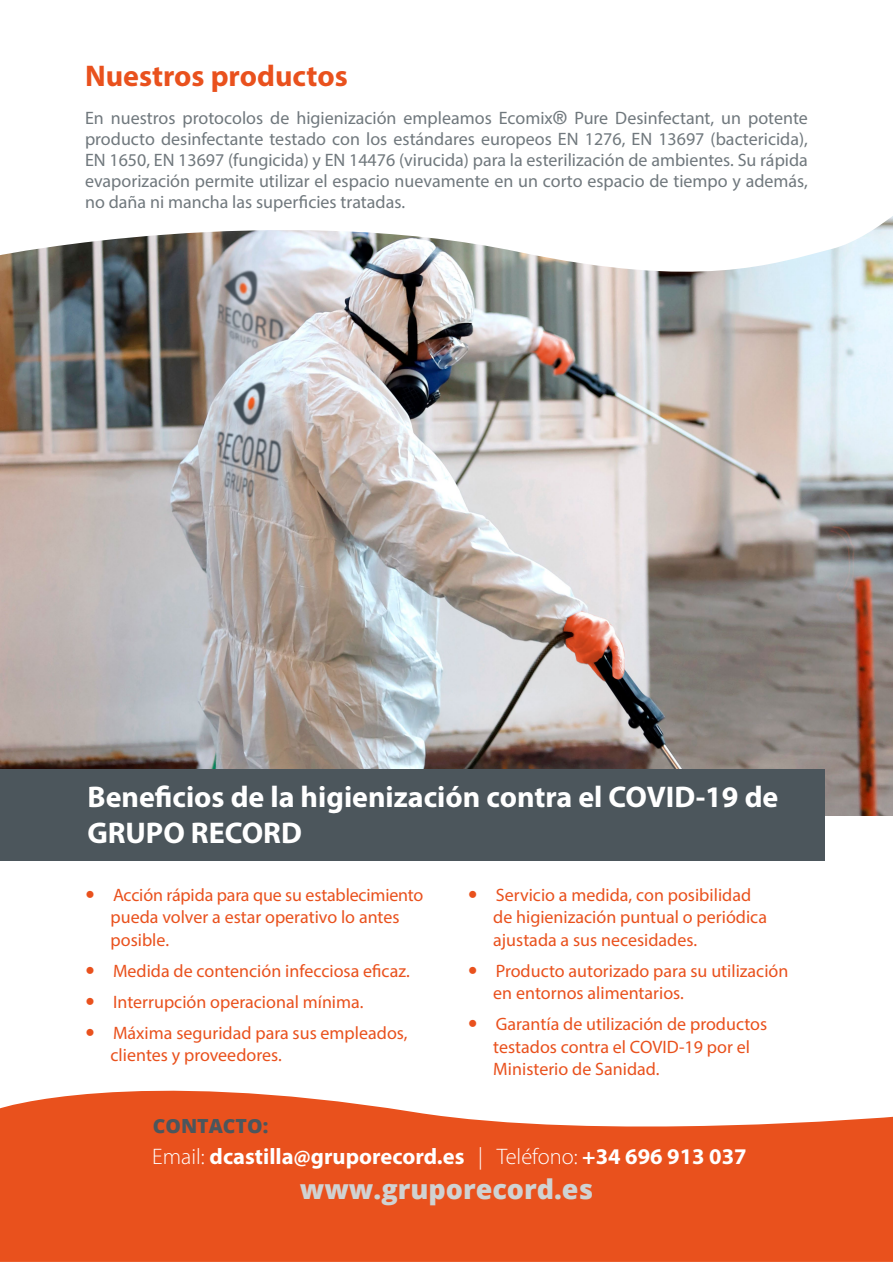
<style>
.page{position:relative;width:893px;height:1263px;background:#fff}
.page>*{position:absolute;margin:0;border:0;box-sizing:border-box;transform-origin:0 0}
.t1{font:700 30px/36px "Myriad Pro";color:#fff}
.t2{font:700 30px "Myriad Pro";color:#e9511d}
.t3{font:800 27px "Open Sans";color:#d0d2d2}
.t4{font:700 22.5px "Myriad Pro";color:#fff}
.t5{font:800 19.5px "Open Sans";color:#4c565c}
.t6{font:18px/22.5px "Myriad Variable Concept";letter-spacing:.16em;color:#e9511d}
.t7{font:18px/21px "Myriad Variable Concept";letter-spacing:.16em;color:#70787d}
.s1{font-family:"Helvetica Neue";font-weight:500}
.s2{font-weight:300}
</style>
<div class="page">
<img style="left:0;top:290px;width:893px;height:525px">
<div style="left:0;top:769px;width:825px;height:92px;background:#4c565c"></div>
<img style="left:0;top:216px;width:893px;height:74px">
<svg style="left:0;top:1090px;width:893px;height:172px;background:#eb6638"></svg>
<h1 class="t2" style="left:85px;top:57px;width:264px">Nuestros productos</h1>
<p class="t7" style="left:85px;top:108px;width:724px">En nuestros protocolos de higienización empleamos Ecomix<span class="s1">®</span> Pure Desinfectant, un potente producto desinfectante testado con los estándares europeos EN 1276, EN 13697 (bactericida), EN 1650, EN 13697 (fungicida) y EN 14476 (virucida) para la esterilización de ambientes. Su rápida evaporización permite utilizar el espacio nuevamente en un corto espacio de tiempo y además, no daña ni mancha las superficies tratadas.</p>
<h1 class="t1" style="left:87px;top:778px;width:692px">Beneficios de la higienización contra el COVID-19 de<br>GRUPO RECORD</h1>
<p class="t6" style="left:111px;top:883px;width:311px">Acción rápida para que su establecimiento pueda volver a estar operativo lo antes posible.</p>
<p class="t6" style="left:113px;top:955px;width:298px;line-height:31px">Medida de contención infecciosa eficaz.<br>Interrupción operacional mínima.<br>Máxima seguridad para sus empleados,</p>
<p class="t6" style="left:111px;top:1044px;width:172px">clientes y proveedores.</p>
<p class="t5" style="left:153px;top:1111px;width:117px">CONTACTO:</p>
<p class="t6" style="left:493px;top:883px;width:273px">Servicio a medida, con posibilidad de higienización puntual o periódica ajustada a sus necesidades.</p>
<p class="t6" style="left:493px;top:959px;width:293px">Producto autorizado para su utilización en entornos alimentarios.</p>
<p class="t6" style="left:493px;top:1013px;width:273px">Garantía de utilización de productos testados contra el COVID-19 por el<br>Ministerio de Sanidad.</p>
<p class="t4" style="left:152px;top:1142px;width:596px"><span class="s2">Email:</span> dcastilla@gruporecord.es <span class="s2">| Teléfono:</span> +34 696 913 037</p>
<h2 class="t3" style="left:300px;top:1168px;width:295px">www.gruporecord.es</h2>
</div>
